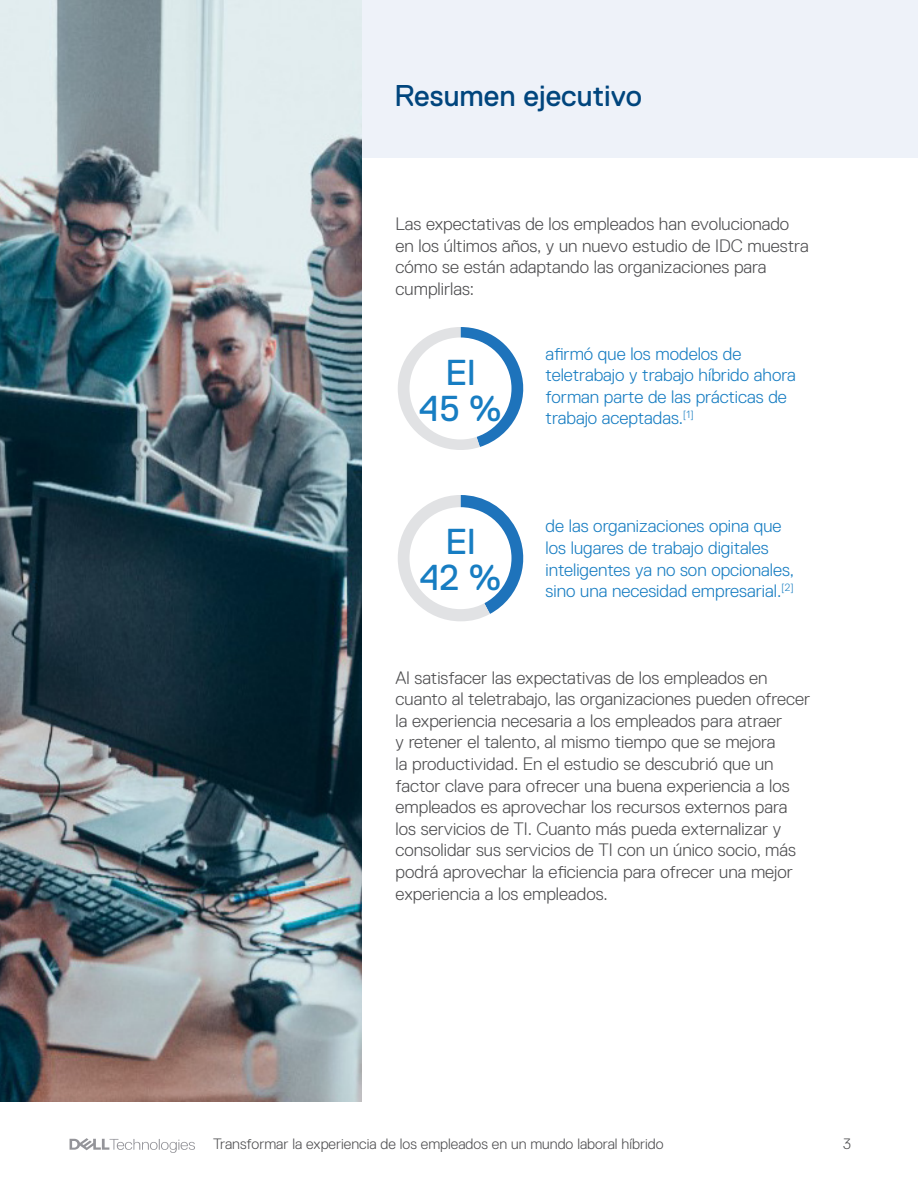
<style>
.page{position:relative;width:918px;height:1188px;background:#fff}
.page>*{position:absolute;margin:0;border:0;box-sizing:border-box;transform-origin:0 0}
.t1{font:36px/36px "Dell Replica";color:#177dc2;text-align:center}
.t2{font:30px "Dell Replica";color:#00457d}
.t3{font:300 18px/21.6px "Dell Replica";color:#4d4d4f}
.t4{font:300 18px/21.6px "Dell Replica";color:#177dc2}
.t5{font:300 15px "Dell Replica";color:#4d4d4f}
</style>
<div class="page">
<svg style="left:70px;top:1138px;width:125px;height:15px"></svg>
<div style="left:50px;top:0;width:868px;height:158px;background:#eef2f9"></div>
<img style="left:0;top:0;width:362px;height:1102px">
<svg style="left:398px;top:327px;width:126px;height:123px"></svg>
<div style="left:410px;top:338px;width:102px;height:102px;background:#fff;border-radius:50%"></div>
<svg style="left:398px;top:495px;width:126px;height:126px"></svg>
<div style="left:410px;top:507px;width:102px;height:102px;background:#fff;border-radius:50%"></div>
<p class="t2" style="left:394px;top:79px;width:249px">Resumen ejecutivo</p>
<p class="t3" style="left:396px;top:213px;width:415px">Las expectativas de los empleados han evolucionado en los últimos años, y un nuevo estudio de IDC muestra cómo se están adaptando las organizaciones para cumplirlas:</p>
<p class="t1" style="left:419px;top:354px;width:84px">El<br>45 %</p>
<p class="t1" style="left:420px;top:524px;width:83px">El<br>42 %</p>
<p class="t4" style="left:546px;top:343px;width:252px">afirmó que los modelos de teletrabajo y trabajo híbrido ahora forman parte de las prácticas de trabajo aceptadas.<sup>[1]</sup></p>
<p class="t4" style="left:546px;top:516px;width:250px">de las organizaciones opina que los lugares de trabajo digitales inteligentes ya no son opcionales, sino una necesidad empresarial.<sup>[2]</sup></p>
<p class="t3" style="left:396px;top:667px;width:416px">Al satisfacer las expectativas de los empleados en cuanto al teletrabajo, las organizaciones pueden ofrecer la experiencia necesaria a los empleados para atraer<br>y retener el talento, al mismo tiempo que se mejora<br>la productividad. En el estudio se descubrió que un factor clave para ofrecer una buena experiencia a los empleados es aprovechar los recursos externos para los servicios de TI. Cuanto más pueda externalizar y consolidar sus servicios de TI con un único socio, más podrá aprovechar la eficiencia para ofrecer una mejor experiencia a los empleados.</p>
<p class="t5" style="left:213px;top:1135px;width:452px">Transformar la experiencia de los empleados en un mundo laboral híbrido</p>
<p class="t5" style="left:843px;top:1135px;width:9px">3</p>
</div>
